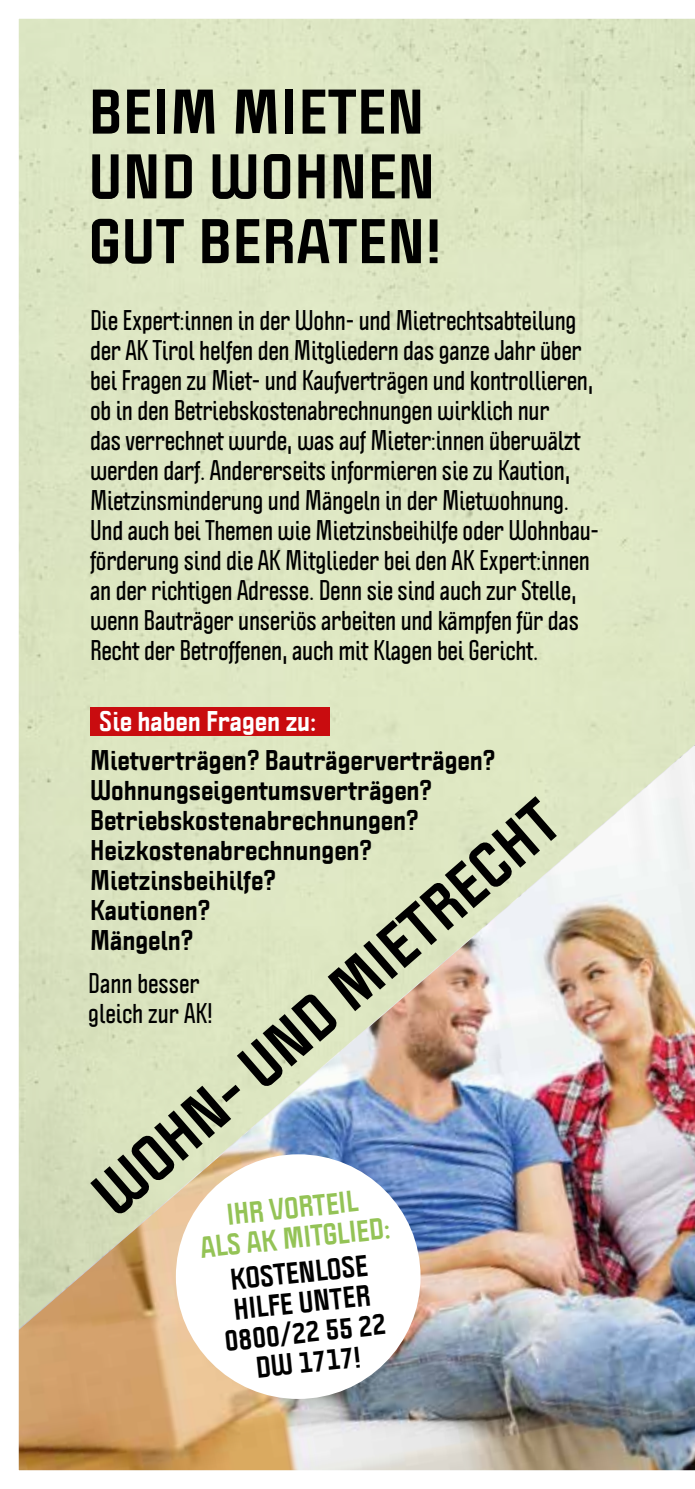
<style>
.page{position:relative;width:695px;height:1489px;background:#fff}
.page>*{position:absolute;margin:0;border:0;box-sizing:border-box;transform-origin:0 0}
.t1{font:800 55px/64.8px "Politica";letter-spacing:.01em;color:#000;scale:1.09 1}
.t2{font:800 26.25px/30px "Politica";color:#000;text-align:center}
.t3{font:800 26.25px/30px "Politica";color:#94c356;text-align:center}
.t4{font:700 condensed 25px/30px "Politica";letter-spacing:-.01em;color:#000}
.t5{font:800 25px/30px "Politica";color:#000}
.t6{font:800 25px "Politica";color:#fff}
</style>
<div class="page">
<img style="left:18px;top:18px;width:676px;height:1453px">
<h1 class="t1" style="left:89px;top:77px;width:325px">BEIM MIETEN<br>UND WOHNEN<br>GUT BERATEN!</h1>
<p class="t4" style="left:90px;top:304px;width:510px">Die Expert:innen in der Wohn- und Mietrechtsabteilung der AK Tirol helfen den Mitgliedern das ganze Jahr über bei Fragen zu Miet- und Kaufverträgen und kontrollieren, ob in den Betriebskostenabrechnungen wirklich nur<br>das verrechnet wurde, was auf Mieter:innen überwälzt werden darf. Andererseits informieren sie zu Kaution, Mietzinsminderung und Mängeln in der Mietwohnung.<br>Und auch bei Themen wie Mietzinsbeihilfe oder Wohnbau&shy;förderung sind die AK Mitglieder bei den AK Expert:innen an der richtigen Adresse. Denn sie sind auch zur Stelle, wenn Bauträger unseriös arbeiten und kämpfen für das Recht der Betroffenen, auch mit Klagen bei Gericht.</p>
<p class="t6" style="left:99px;top:702px;width:219px">Sie haben Fragen zu:</p>
<p class="t5" style="left:90px;top:743px;width:407px">Mietverträgen? Bauträgerverträgen?<br>Wohnungseigentumsverträgen?<br>Betriebskostenabrechnungen?<br>Heizkostenabrechnungen?<br>Mietzinsbeihilfe?<br>Kautionen?<br>Mängeln?</p>
<p class="t4" style="left:88px;top:966px;width:126px">Dann besser gleich zur AK!</p>
<h1 class="t1" style="left:79px;top:1176px;width:546px;rotate:-41deg">WOHN- UND MIETRECHT</h1>
<p class="t3" style="left:195px;top:1201px;width:192px;rotate:-6deg">IHR VORTEIL<br>ALS AK MITGLIED:</p>
<p class="t2" style="left:217px;top:1264px;width:163px;rotate:-6deg">KOSTENLOSE<br>HILFE UNTER<br>0800/22 55 22<br>DW 1717!</p>
</div>
